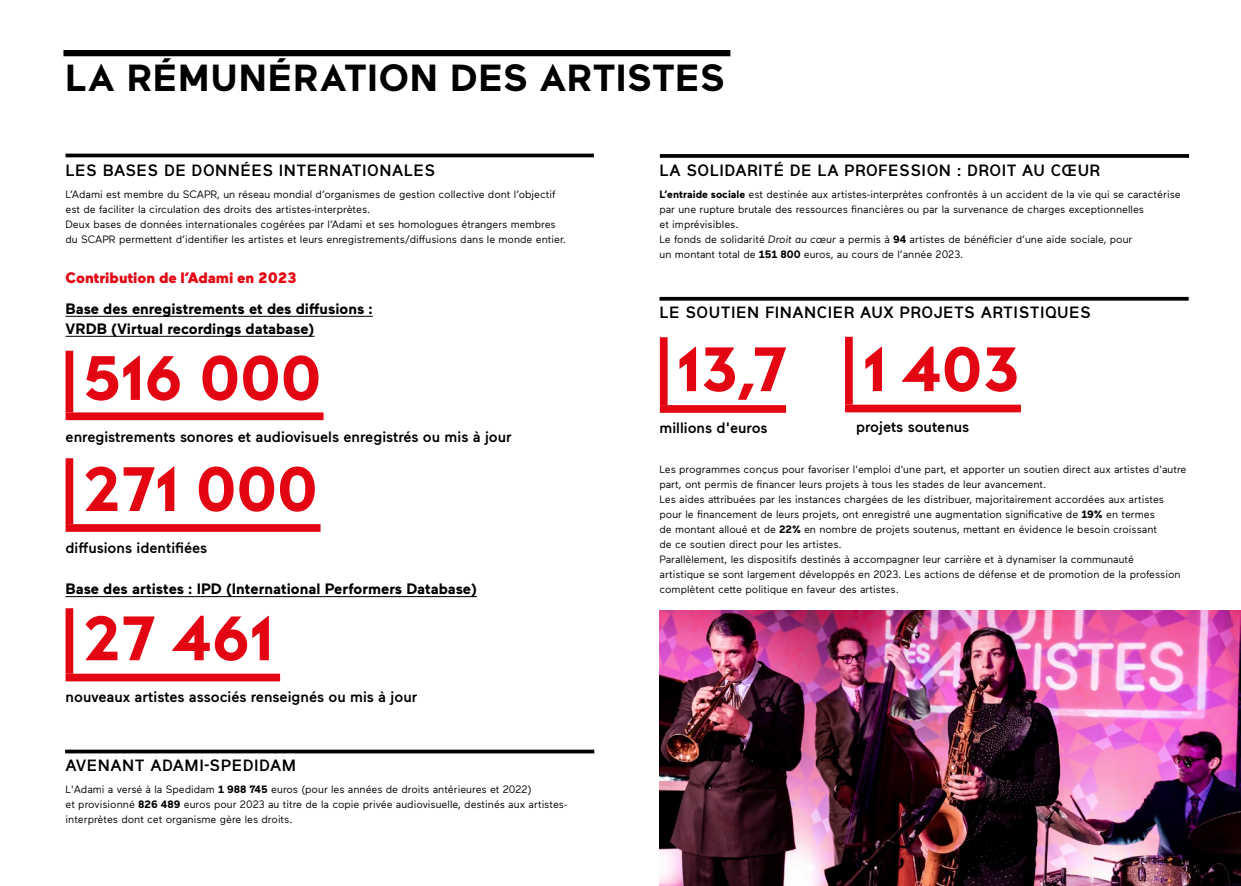
<style>
.page{position:relative;width:1241px;height:886px;background:#fff}
.page>*{position:absolute;margin:0;border:0;box-sizing:border-box;transform-origin:0 0}
.t1{font:700 62.5px "Maax";letter-spacing:-.01em;color:#e30512}
.t2{font:700 37.5px "Maax";letter-spacing:.02em;color:#000}
.t3{font:500 16.25px "Maax";letter-spacing:.03em;color:#000}
.t4{font:500 15px "Maax";color:#000}
.t5{font:700 15px/20px "Maax";color:#000}
.t6{font:900 15px "Maax";color:#e30512}
.t7{font:10.62px/15px "Maax";color:#000}
.s1{font-weight:700}
.s2{font-style:italic}
</style>
<div class="page">
<hr style="left:66px;top:316px;width:307px;height:1px;background:#000">
<hr style="left:66px;top:336px;width:248px;height:1px;background:#000">
<hr style="left:66px;top:596px;width:411px;height:1px;background:#000">
<hr style="left:66px;top:154px;width:528px;height:3px;background:#000">
<svg style="left:659px;top:154px;width:529px;height:4px;background:#0f0f0f"></svg>
<div style="left:63px;top:50px;width:667px;height:6px;background:#000"></div>
<svg style="left:659px;top:297px;width:529px;height:4px;background:#161616"></svg>
<hr style="left:65px;top:750px;width:529px;height:3px;background:#000">
<img style="left:659px;top:611px;width:581px;height:275px">
<div style="left:66px;top:608px;width:7px;height:66px;background:#e30512"></div>
<div style="left:66px;top:674px;width:214px;height:7px;background:#e30512"></div>
<div style="left:66px;top:458px;width:7px;height:66px;background:#e30512"></div>
<div style="left:66px;top:524px;width:254px;height:8px;background:#e30512"></div>
<div style="left:66px;top:351px;width:7px;height:61px;background:#e30512"></div>
<div style="left:66px;top:412px;width:257px;height:8px;background:#e30512"></div>
<div style="left:659px;top:337px;width:8px;height:68px;background:#e30512"></div>
<div style="left:659px;top:405px;width:127px;height:8px;background:#e30512"></div>
<svg style="left:845px;top:337px;width:7px;height:68px"></svg>
<div style="left:844px;top:405px;width:176px;height:7px;background:#e30512"></div>
<h2 class="t2" style="left:65px;top:53px;width:660px">LA RÉMUNÉRATION DES ARTISTES</h2>
<h3 class="t3" style="left:66px;top:159px;width:371px">LES BASES DE DONNÉES INTERNATIONALES</h3>
<p class="t7" style="left:66px;top:186px;width:502px">L’Adami est membre du SCAPR, un réseau mondial d’organismes de gestion collective dont l’objectif est de faciliter la circulation des droits des artistes-interprètes.<br>Deux bases de données internationales cogérées par l’Adami et ses homologues étrangers membres du SCAPR permettent d’identifier les artistes et leurs enregistrements/diffusions dans le monde entier.</p>
<h3 class="t6" style="left:66px;top:268px;width:232px">Contribution de l’Adami en 2023</h3>
<h3 class="t5" style="left:66px;top:298px;width:309px">Base des enregistrements et des diffusions :<br>VRDB (Virtual recordings database)</h3>
<h1 class="t1" style="left:83px;top:337px;width:240px">516 000</h1>
<h3 class="t4" style="left:66px;top:427px;width:447px">enregistrements sonores et audiovisuels enregistrés ou mis à jour</h3>
<h1 class="t1" style="left:83px;top:448px;width:236px">271 000</h1>
<h3 class="t4" style="left:66px;top:538px;width:143px">diffusions identifiées</h3>
<h3 class="t5" style="left:66px;top:578px;width:413px">Base des artistes : IPD (International Performers Database)</h3>
<h1 class="t1" style="left:83px;top:597px;width:192px">27 461</h1>
<h3 class="t4" style="left:66px;top:687px;width:353px">nouveaux artistes associés renseignés ou mis à jour</h3>
<h3 class="t3" style="left:66px;top:754px;width:232px">AVENANT ADAMI-SPEDIDAM</h3>
<p class="t7" style="left:66px;top:781px;width:503px">L'Adami a versé à la Spedidam <span class="s1">1 988 745</span> euros (pour les années de droits antérieures et 2022)<br>et provisionné <span class="s1">826 489</span> euros pour 2023 au titre de la copie privée audiovisuelle, destinés aux artistes&shy;interprètes dont cet organisme gère les droits.</p>
<h3 class="t3" style="left:659px;top:159px;width:442px">LA SOLIDARITÉ DE LA PROFESSION : DROIT AU CŒUR</h3>
<p class="t7" style="left:659px;top:186px;width:522px"><span class="s1">L’entraide sociale</span> est destinée aux artistes-interprètes confrontés à un accident de la vie qui se caractérise par une rupture brutale des ressources financières ou par la survenance de charges exceptionnelles<br>et imprévisibles.<br>Le fonds de solidarité <span class="s2">Droit au cœur</span> a permis à <span class="s1">94</span> artistes de bénéficier d’une aide sociale, pour<br>un montant total de <span class="s1">151 800</span> euros, au cours de l’année 2023.</p>
<h3 class="t3" style="left:659px;top:302px;width:433px">LE SOUTIEN FINANCIER AUX PROJETS ARTISTIQUES</h3>
<h1 class="t1" style="left:677px;top:328px;width:112px">13,7</h1>
<h3 class="t4" style="left:659px;top:418px;width:109px">millions d'euros</h3>
<p class="t7" style="left:659px;top:461px;width:528px">Les programmes conçus pour favoriser l'emploi d'une part, et apporter un soutien direct aux artistes d'autre part, ont permis de financer leurs projets à tous les stades de leur avancement.<br>Les aides attribuées par les instances chargées de les distribuer, majoritairement accordées aux artistes pour le financement de leurs projets, ont enregistré une augmentation significative de <span class="s1">19%</span> en termes<br>de montant alloué et de <span class="s1">22%</span> en nombre de projets soutenus, mettant en évidence le besoin croissant<br>de ce soutien direct pour les artistes.<br>Parallèlement, les dispositifs destinés à accompagner leur carrière et à dynamiser la communauté<br>artistique se sont largement développés en 2023. Les actions de défense et de promotion de la profession complètent cette politique en faveur des artistes.</p>
<h1 class="t1" style="left:862px;top:328px;width:159px">1 403</h1>
<h3 class="t4" style="left:856px;top:417px;width:115px">projets soutenus</h3>
</div>
